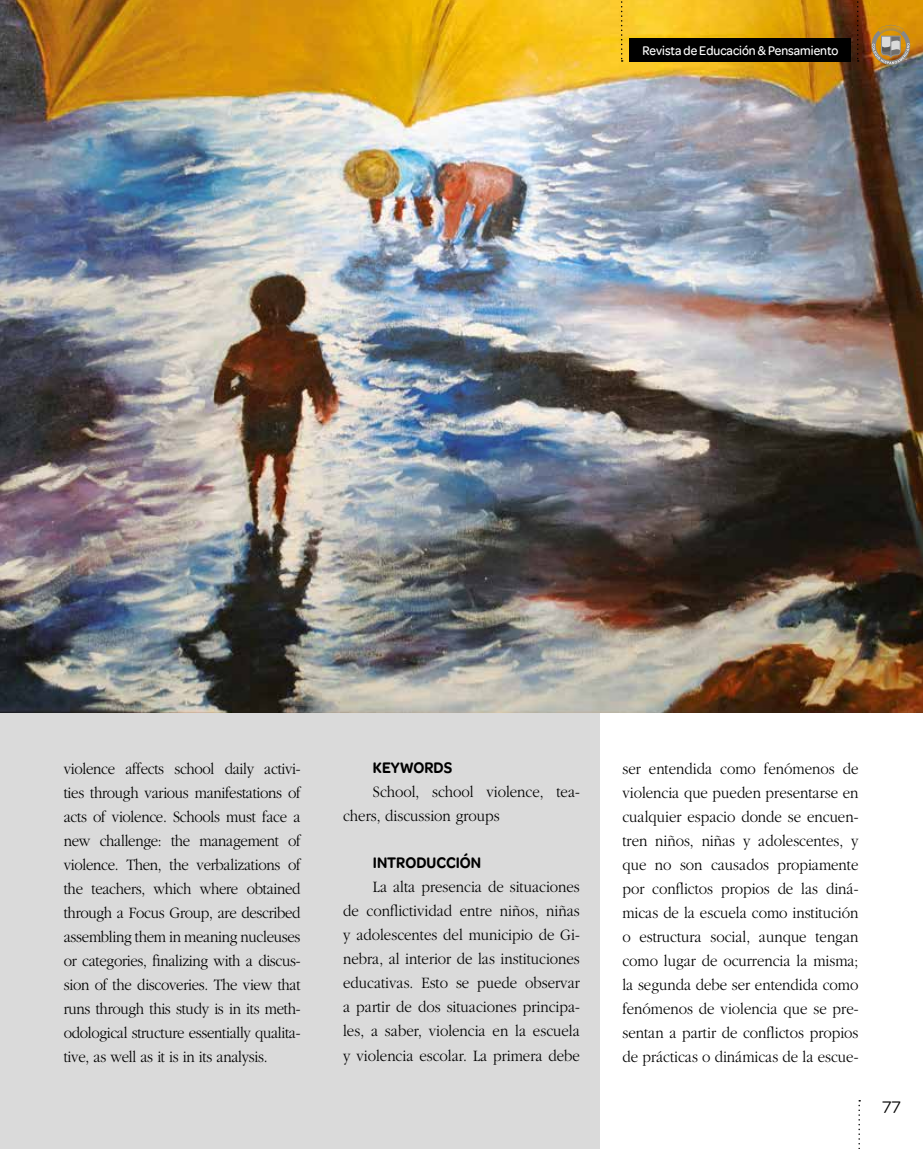
<style>
.page{position:relative;width:923px;height:1149px;background:#fff}
.page>*{position:absolute;margin:0;border:0;box-sizing:border-box;transform-origin:0 0}
.t1{font:18px "Omnes";color:#000}
.t2{font:300 16.5px/24px "Garamond";color:#000;text-align:justify;scale:.9 1}
.t3{font:600 16.5px "Omnes";color:#000;scale:.9 1}
.t4{font:500 13.5px "Omnes";color:#fff;scale:.9 1}
</style>
<div class="page">
<div style="left:0;top:0;width:600px;height:1148px;background:#dadada"></div>
<img style="left:0;top:0;width:923px;height:712px">
<svg style="left:858px;top:1100px;width:2px;height:49px"></svg>
<div style="left:629px;top:38px;width:222px;height:24px;background:#000"></div>
<svg style="left:621px;top:0;width:1px;height:62px"></svg>
<svg style="left:857px;top:0;width:1px;height:62px"></svg>
<svg style="left:871px;top:24px;width:39px;height:41px;background:#b29056"></svg>
<p class="t4" style="left:642px;top:43px;width:219px">Revista de Educación &amp; Pensamiento</p>
<p class="t2" style="left:64px;top:756px;width:265px">violence affects school daily activi&shy;ties through various manifestations of acts of violence. Schools must face a new challenge: the management of violence. Then, the verbalizations of the teachers, which where obtained through a Focus Group, are described assembling them in meaning nucleuses or categories, finalizing with a discus&shy;sion of the discoveries. The view that runs through this study is in its meth&shy;odological structure essentially qualita&shy;tive, as well as it is in its analysis.</p>
<p class="t3" style="left:373px;top:758px;width:90px">KEYWORDS</p>
<p class="t2" style="left:343px;top:780px;width:264px;text-indent:30px">School, school violence, tea&shy;chers, discussion groups</p>
<p class="t3" style="left:373px;top:853px;width:122px">INTRODUCCIÓN</p>
<p class="t2" style="left:343px;top:875px;width:265px;text-indent:30px">La alta presencia de situaciones de conflictividad entre niños, niñas y adolescentes del municipio de Gi&shy;nebra, al interior de las instituciones educativas. Esto se puede observar a partir de dos situaciones principa&shy;les, a saber, violencia en la escuela y violencia escolar. La primera debe</p>
<p class="t2" style="left:622px;top:756px;width:264px">ser entendida como fenómenos de violencia que pueden presentarse en cualquier espacio donde se encuen&shy;tren niños, niñas y adolescentes, y que no son causados propiamente por conflictos propios de las diná&shy;micas de la escuela como institución o estructura social, aunque tengan como lugar de ocurrencia la misma; la segunda debe ser entendida como fenómenos de violencia que se pre&shy;sentan a partir de conflictos propios de prácticas o dinámicas de la escue-</p>
<p class="t1" style="left:882px;top:1096px;width:20px">77</p>
</div>
